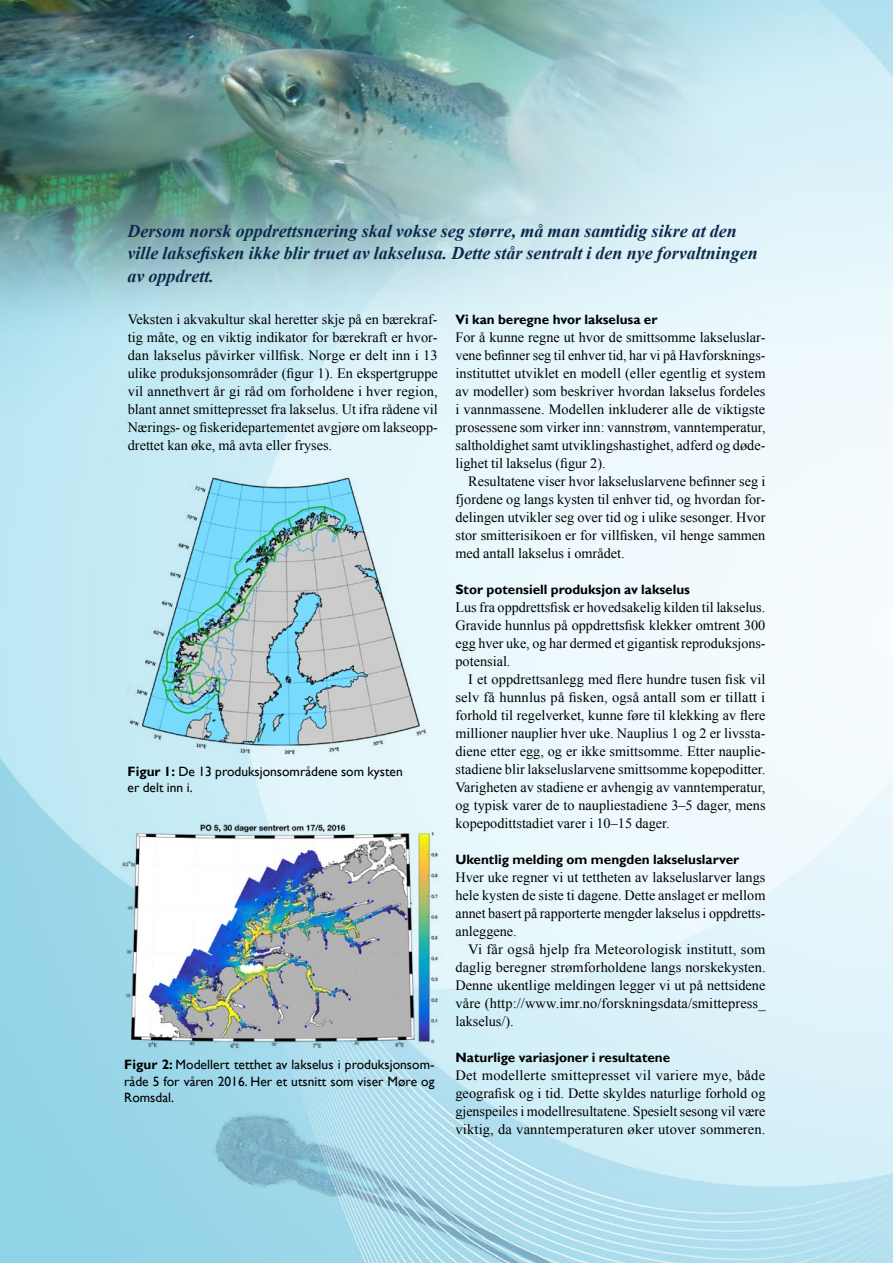
<style>
.page{position:relative;width:893px;height:1263px;background:#fff}
.page>*{position:absolute;margin:0;border:0;box-sizing:border-box;transform-origin:0 0}
.t1{font:italic 700 18px/22.5px "Times New Roman";color:#0d2a4b}
.t2{font:14.25px/18px "Times New Roman";color:#000;text-align:justify}
.t3{font:13.5px/16.5px "Gill Sans";color:#000}
.t4{font:700 13.5px "Gill Sans";color:#000}
.s1{font-weight:700}
</style>
<div class="page">
<img style="left:0;top:0;width:893px;height:1263px">
<img style="left:128px;top:460px;width:311px;height:305px">
<img style="left:108px;top:819px;width:342px;height:234px">
<p class="t1" style="left:128px;top:219px;width:632px">Dersom norsk oppdrettsnæring skal vokse seg større, må man samtidig sikre at den ville laksefisken ikke blir truet av lakselusa. Dette står sentralt i den nye forvaltningen av oppdrett.</p>
<p class="t2" style="left:128px;top:310px;width:312px">Veksten i akvakultur skal heretter skje på en bærekraf&shy;tig måte, og en viktig indikator for bærekraft er hvor&shy;dan lakselus påvirker villfisk. Norge er delt inn i 13 ulike produksjonsområder (figur 1). En ekspertgruppe vil annethvert år gi råd om forholdene i hver region, blant annet smittepresset fra lakselus. Ut ifra rådene vil Nærings- og fiskeridepartementet avgjøre om lakseopp&shy;drettet kan øke, må avta eller fryses.</p>
<p class="t4" style="left:455px;top:311px;width:203px">Vi kan beregne hvor lakselusa er</p>
<p class="t2" style="left:455px;top:328px;width:312px">For å kunne regne ut hvor de smittsomme lakseluslar&shy;vene befinner seg til enhver tid, har vi på Havforsknings&shy;instituttet utviklet en modell (eller egentlig et system av modeller) som beskriver hvordan lakselus fordeles i vannmassene. Modellen inkluderer alle de viktigste prosessene som virker inn: vannstrøm, vanntemperatur, saltholdighet samt utviklingshastighet, adferd og døde&shy;lighet til lakselus (figur 2).</p>
<p class="t2" style="left:455px;top:472px;width:311px;text-indent:13px">Resultatene viser hvor lakseluslarvene befinner seg i fjordene og langs kysten til enhver tid, og hvordan for&shy;delingen utvikler seg over tid og i ulike sesonger. Hvor stor smitterisikoen er for villfisken, vil henge sammen med antall lakselus i området.</p>
<p class="t4" style="left:455px;top:581px;width:236px">Stor potensiell produksjon av lakselus</p>
<p class="t2" style="left:455px;top:598px;width:312px">Lus fra oppdrettsfisk er hovedsakelig kilden til lakselus.<br>Gravide hunnlus på oppdrettsfisk klekker omtrent 300 egg hver uke, og har dermed et gigantisk reproduksjons&shy;potensial.</p>
<p class="t2" style="left:455px;top:670px;width:312px;text-indent:13px">I et oppdrettsanlegg med flere hundre tusen fisk vil selv få hunnlus på fisken, også antall som er tillatt i forhold til regelverket, kunne føre til klekking av flere millioner nauplier hver uke. Nauplius 1 og 2 er livssta&shy;diene etter egg, og er ikke smittsomme. Etter nauplie&shy;stadiene blir lakseluslarvene smittsomme kopepoditter.<br>Varigheten av stadiene er avhengig av vanntemperatur, og typisk varer de to naupliestadiene 3–5 dager, mens kopepodittstadiet varer i 10–15 dager.</p>
<p class="t4" style="left:455px;top:851px;width:285px">Ukentlig melding om mengden lakseluslarver</p>
<p class="t2" style="left:455px;top:868px;width:311px">Hver uke regner vi ut tettheten av lakseluslarver langs hele kysten de siste ti dagene. Dette anslaget er mellom annet basert på rapporterte mengder lakselus i oppdretts&shy;anleggene.</p>
<p class="t2" style="left:455px;top:940px;width:312px;text-indent:13px">Vi får også hjelp fra Meteorologisk institutt, som daglig beregner strømforholdene langs norskekysten.<br>Denne ukentlige meldingen legger vi ut på nettsidene våre (http://www.imr.no/forskningsdata/smittepress_ lakselus/).</p>
<p class="t4" style="left:455px;top:1049px;width:216px">Naturlige variasjoner i resultatene</p>
<p class="t2" style="left:455px;top:1066px;width:312px">Det modellerte smittepresset vil variere mye, både geografisk og i tid. Dette skyldes naturlige forhold og gjenspeiles i modellresultatene. Spesielt sesong vil være viktig, da vanntemperaturen øker utover sommeren.</p>
<p class="t3" style="left:128px;top:763px;width:277px"><span class="s1">Figur 1:</span> De 13 produksjonsområdene som kysten er delt inn i.</p>
<p class="t3" style="left:124px;top:1056px;width:312px;text-align:justify"><span class="s1">Figur 2:</span> Modellert tetthet av lakselus i produksjonsom&shy;råde 5 for våren 2016. Her et utsnitt som viser Møre og Romsdal.</p>
</div>
